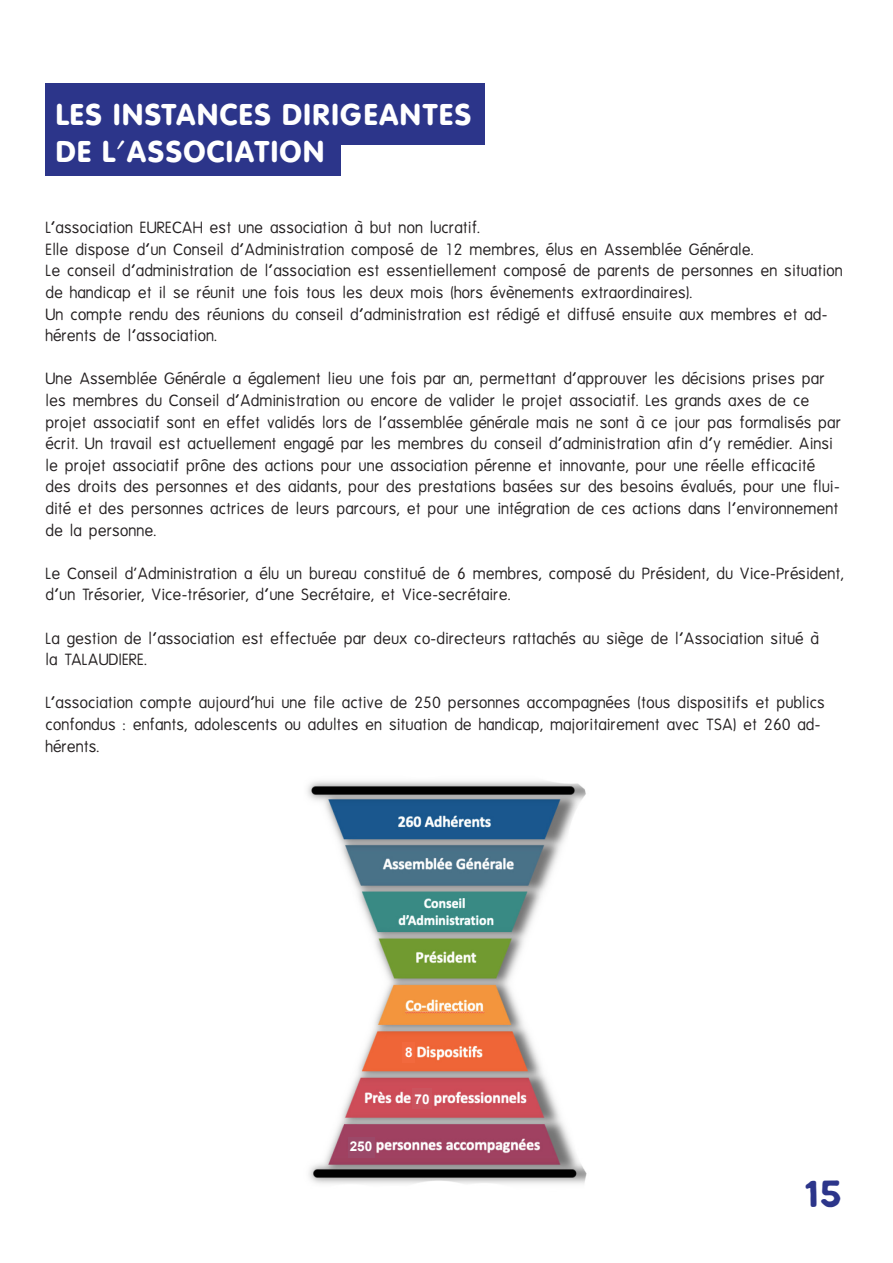
<style>
.page{position:relative;width:893px;height:1263px;background:#fff}
.page>*{position:absolute;margin:0;border:0;box-sizing:border-box;transform-origin:0 0}
.t1{font:45px "Klasik";color:#2c358a}
.t2{font:700 31.5px "QT Vaga Round";color:#fff}
.t3{font:18px/21.6px "QT Vaga Round";color:#231f20}
.t4{font:700 13.5px "Arial";color:#fff}
</style>
<div class="page">
<div style="left:45px;top:130px;width:296px;height:46px;background:#2c358a"></div>
<div style="left:45px;top:83px;width:440px;height:62px;background:#2c358a"></div>
<img style="left:307px;top:780px;width:280px;height:404px">
<div style="left:402px;top:1042px;width:13px;height:20px;background:#f2693d"></div>
<div style="left:348px;top:1137px;width:27px;height:20px;background:#9b4969"></div>
<div style="left:412px;top:1089px;width:20px;height:20px;background:#cb535e"></div>
<p class="t2" style="left:55px;top:96px;width:419px">LES INSTANCES DIRIGEANTES</p>
<p class="t2" style="left:55px;top:134px;width:272px">DE L'ASSOCIATION</p>
<p class="t3" style="left:45px;top:216px;width:436px">L’association EURECAH est une association à but non lucratif.</p>
<p class="t3" style="left:45px;top:238px;width:709px">Elle dispose d’un Conseil d’Administration composé de 12 membres, élus en Assemblée Générale.</p>
<p class="t3" style="left:45px;top:260px;width:799px">Le conseil d’administration de l’association est essentiellement composé de parents de personnes en situation</p>
<p class="t3" style="left:45px;top:281px;width:648px">de handicap et il se réunit une fois tous les deux mois (hors évènements extraordinaires).</p>
<p class="t3" style="left:45px;top:303px;width:784px">Un compte rendu des réunions du conseil d’administration est rédigé et diffusé ensuite aux membres et ad-</p>
<p class="t3" style="left:45px;top:324px;width:173px">hérents de l’association.</p>
<p class="t3" style="left:45px;top:368px;width:781px">Une Assemblée Générale a également lieu une fois par an, permettant d’approuver les décisions prises par</p>
<p class="t3" style="left:45px;top:389px;width:765px">les membres du Conseil d’Administration ou encore de valider le projet associatif. Les grands axes de ce</p>
<p class="t3" style="left:45px;top:411px;width:797px">projet associatif sont en effet validés lors de l’assemblée générale mais ne sont à ce jour pas formalisés par</p>
<p class="t3" style="left:45px;top:432px;width:789px">écrit. Un travail est actuellement engagé par les membres du conseil d’administration afin d’y remédier. Ainsi</p>
<p class="t3" style="left:45px;top:454px;width:796px">le projet associatif prône des actions pour une association pérenne et innovante, pour une réelle efficacité des droits des personnes et des aidants, pour des prestations basées sur des besoins évalués, pour une flui&shy;dité et des personnes actrices de leurs parcours, et pour une intégration de ces actions dans l’environnement de la personne.</p>
<p class="t3" style="left:45px;top:562px;width:800px">Le Conseil d'Administration a élu un bureau constitué de 6 membres, composé du Président, du Vice-Président,</p>
<p class="t3" style="left:45px;top:584px;width:466px">d’un Trésorier, Vice-trésorier, d’une Secrétaire, et Vice-secrétaire.</p>
<p class="t3" style="left:45px;top:627px;width:775px">La gestion de l’association est effectuée par deux co-directeurs rattachés au siège de l’Association situé à</p>
<p class="t3" style="left:45px;top:648px;width:103px">la TALAUDIERE.</p>
<p class="t3" style="left:45px;top:692px;width:781px">L’association compte aujourd’hui une file active de 250 personnes accompagnées (tous dispositifs et publics</p>
<p class="t3" style="left:45px;top:713px;width:777px">confondus : enfants, adolescents ou adultes en situation de handicap, majoritairement avec TSA) et 260 ad-</p>
<p class="t3" style="left:45px;top:735px;width:55px">hérents.</p>
<p class="t4" style="left:405px;top:1043px;width:9px">8</p>
<p class="t4" style="left:350px;top:1136px;width:24px">250</p>
<p class="t4" style="left:415px;top:1089px;width:17px">70</p>
<p class="t1" style="left:805px;top:1175px;width:39px">15</p>
</div>
